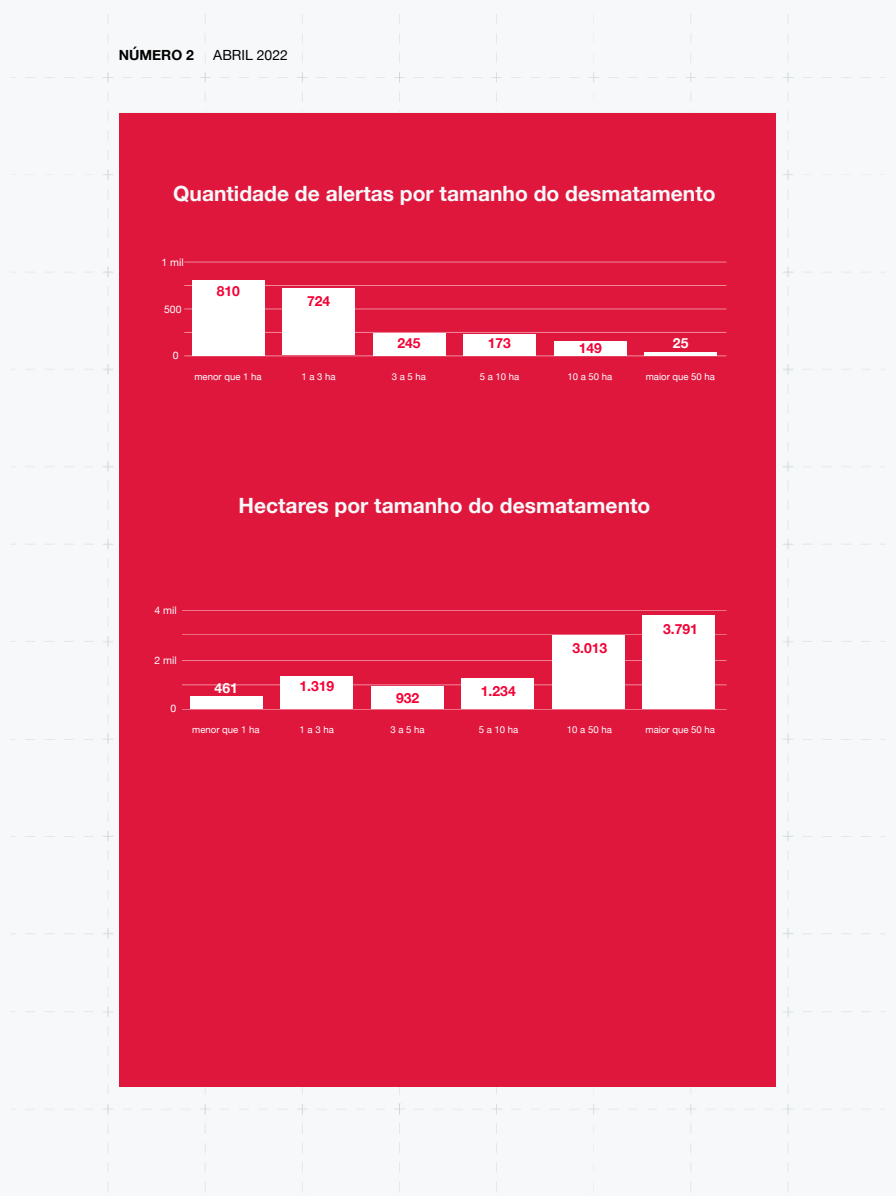
<style>
.page{position:relative;width:896px;height:1196px;background:#fff}
.page>*{position:absolute;margin:0;border:0;box-sizing:border-box;transform-origin:0 0}
.t1{font:700 21px "Helvetica Neue";color:#f7f8f9}
.t2{font:14px "Helvetica Neue";color:#000}
.t3{font:700 14px "Helvetica Neue";color:#000}
.t4{font:700 13.91px "Helvetica Neue";color:#f40035}
.t5{font:700 13.91px "Helvetica Neue";color:#fff}
.t6{font:10.5px "Helvetica Neue";color:#fff}
.t7{font:10.41px "Helvetica Neue";color:#fff}
.t8{font:9.62px "Helvetica Neue";color:#fff}
.t9{font:9.54px "Helvetica Neue";color:#fff}
</style>
<div class="page">
<img style="left:10px;top:14px;width:876px;height:1179px">
<div style="left:119px;top:113px;width:656px;height:973px;background:#e0173d"></div>
<hr style="left:184px;top:355px;width:542px;height:1px;background:#fff">
<hr style="left:184px;top:332px;width:542px;height:1px;background:#fff">
<hr style="left:184px;top:309px;width:542px;height:1px;background:#fff">
<hr style="left:184px;top:285px;width:542px;height:1px;background:#fff">
<hr style="left:184px;top:262px;width:542px;height:1px;background:#fff">
<div style="left:192px;top:280px;width:72px;height:75px;background:#fff"></div>
<div style="left:283px;top:288px;width:72px;height:67px;background:#fff"></div>
<div style="left:373px;top:333px;width:72px;height:22px;background:#fff"></div>
<div style="left:464px;top:334px;width:72px;height:21px;background:#fff"></div>
<div style="left:554px;top:340px;width:72px;height:15px;background:#fff"></div>
<hr style="left:644px;top:352px;width:73px;height:3px;background:#fff">
<hr style="left:182px;top:709px;width:545px;height:1px;background:#fff">
<hr style="left:182px;top:684px;width:545px;height:1px;background:#fff">
<hr style="left:182px;top:634px;width:545px;height:1px;background:#fff">
<hr style="left:182px;top:660px;width:545px;height:1px;background:#fff">
<hr style="left:182px;top:610px;width:545px;height:1px;background:#fff">
<div style="left:190px;top:696px;width:72px;height:12px;background:#fff"></div>
<div style="left:280px;top:676px;width:73px;height:32px;background:#fff"></div>
<div style="left:371px;top:686px;width:72px;height:22px;background:#fff"></div>
<div style="left:461px;top:678px;width:73px;height:30px;background:#fff"></div>
<div style="left:552px;top:635px;width:72px;height:73px;background:#fff"></div>
<div style="left:642px;top:615px;width:73px;height:93px;background:#fff"></div>
<p class="t3" style="left:119px;top:44px;width:77px">NÚMERO 2</p>
<p class="t2" style="left:213px;top:45px;width:76px">ABRIL 2022</p>
<p class="t1" style="left:173px;top:177px;width:544px">Quantidade de alertas por tamanho do desmatamento</p>
<p class="t7" style="left:161px;top:255px;width:24px">1 mil</p>
<p class="t7" style="left:164px;top:302px;width:19px">500</p>
<p class="t7" style="left:173px;top:348px;width:7px">0</p>
<p class="t4" style="left:217px;top:280px;width:25px">810</p>
<p class="t4" style="left:307px;top:290px;width:25px">724</p>
<p class="t4" style="left:397px;top:332px;width:25px">245</p>
<p class="t4" style="left:488px;top:332px;width:25px">173</p>
<p class="t4" style="left:579px;top:337px;width:25px">149</p>
<p class="t5" style="left:673px;top:332px;width:17px">25</p>
<p class="t9" style="left:195px;top:369px;width:69px">menor que 1 ha</p>
<p class="t9" style="left:301px;top:369px;width:36px">1 a 3 ha</p>
<p class="t9" style="left:392px;top:369px;width:36px">3 a 5 ha</p>
<p class="t9" style="left:480px;top:369px;width:41px">5 a 10 ha</p>
<p class="t9" style="left:568px;top:369px;width:46px">10 a 50 ha</p>
<p class="t9" style="left:646px;top:369px;width:71px">maior que 50 ha</p>
<p class="t1" style="left:239px;top:489px;width:413px">Hectares por tamanho do desmatamento</p>
<p class="t6" style="left:154px;top:602px;width:24px">4 mil</p>
<p class="t6" style="left:154px;top:652px;width:24px">2 mil</p>
<p class="t6" style="left:170px;top:701px;width:7px">0</p>
<p class="t5" style="left:215px;top:677px;width:25px">461</p>
<p class="t4" style="left:299px;top:675px;width:36px">1.319</p>
<p class="t4" style="left:481px;top:680px;width:36px">1.234</p>
<p class="t4" style="left:396px;top:686px;width:25px">932</p>
<p class="t4" style="left:572px;top:637px;width:36px">3.013</p>
<p class="t4" style="left:663px;top:618px;width:36px">3.791</p>
<p class="t8" style="left:192px;top:722px;width:69px">menor que 1 ha</p>
<p class="t8" style="left:300px;top:722px;width:36px">1 a 3 ha</p>
<p class="t8" style="left:391px;top:722px;width:36px">3 a 5 ha</p>
<p class="t8" style="left:479px;top:722px;width:41px">5 a 10 ha</p>
<p class="t8" style="left:567px;top:722px;width:46px">10 a 50 ha</p>
<p class="t8" style="left:646px;top:722px;width:71px">maior que 50 ha</p>
</div>
